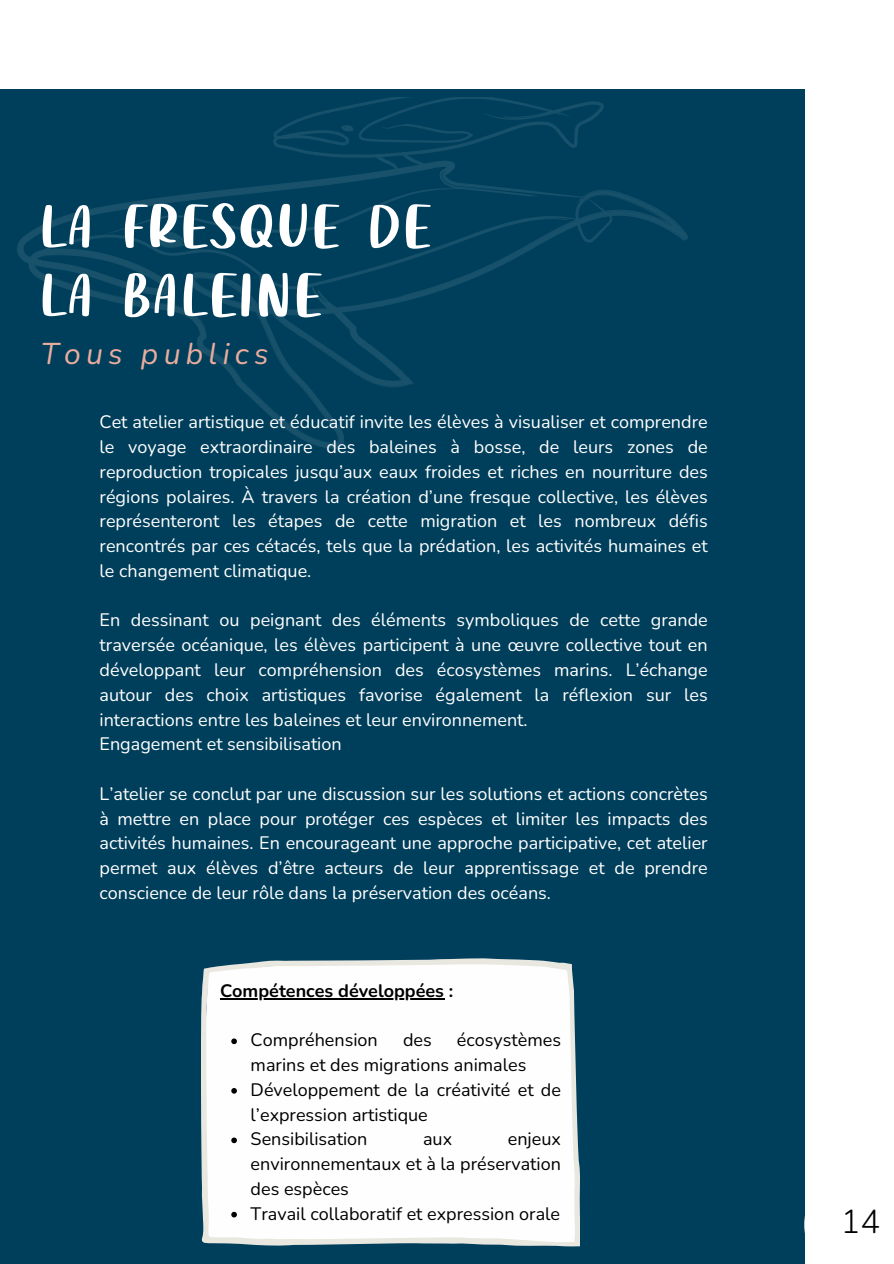
<style>
.page{position:relative;width:894px;height:1264px;background:#fff}
.page>*{position:absolute;margin:0;border:0;box-sizing:border-box;transform-origin:0 0}
.t1{font:60px/68.7px "Twist Jelly Demo";letter-spacing:.055em;color:#fff}
.t2{font:300 33px "Nunito";color:#000}
.t3{font:italic 30px "Nunito";letter-spacing:.175em;color:#eaad9e}
.t4{font:18px/24.8px "Nunito";color:#fff;text-align:justify}
.t5{font:18px/24.8px "Nunito";color:#000}
.t6{font:700 18px "Nunito";color:#000}
</style>
<div class="page">
<div style="left:0;top:0;width:893px;height:1263px;background:linear-gradient(to right,#fff,#fdfefe)"></div>
<div style="left:0;top:89px;width:804px;height:1174px;background:#003f5b"></div>
<img style="left:18px;top:97px;width:669px;height:351px">
<svg style="left:804px;top:1202px;width:89px;height:45px"></svg>
<svg style="left:201px;top:958px;width:378px;height:288px;background:#f3f5f6"></svg>
<hr style="left:220px;top:997px;width:224px;height:2px;background:#000">
<svg style="left:231px;top:1038px;width:6px;height:6px"></svg>
<svg style="left:231px;top:1087px;width:6px;height:6px"></svg>
<svg style="left:231px;top:1137px;width:6px;height:6px"></svg>
<svg style="left:231px;top:1211px;width:6px;height:6px"></svg>
<p class="t1" style="left:41px;top:191px;width:390px">LA FRESQUE DE<br>LA BALEINE</p>
<p class="t3" style="left:41px;top:334px;width:229px">Tous publics</p>
<p class="t4" style="left:99px;top:410px;width:609px">Cet atelier artistique et éducatif invite les élèves à visualiser et comprendre le voyage extraordinaire des baleines à bosse, de leurs zones de reproduction tropicales jusqu’aux eaux froides et riches en nourriture des régions polaires. À travers la création d’une fresque collective, les élèves représenteront les étapes de cette migration et les nombreux défis rencontrés par ces cétacés, tels que la prédation, les activités humaines et le changement climatique.</p>
<h1 class="t4" style="left:99px;top:608px;width:609px">En dessinant ou peignant des éléments symboliques de cette grande traversée océanique, les élèves participent à une œuvre collective tout en développant leur compréhension des écosystèmes marins. L’échange autour des choix artistiques favorise également la réflexion sur les interactions entre les baleines et leur environnement.</h1>
<h2 class="t4" style="left:99px;top:732px;width:243px">Engagement et sensibilisation</h2>
<p class="t4" style="left:99px;top:781px;width:609px">L’atelier se conclut par une discussion sur les solutions et actions concrètes à mettre en place pour protéger ces espèces et limiter les impacts des activités humaines. En encourageant une approche participative, cet atelier permet aux élèves d’être acteurs de leur apprentissage et de prendre conscience de leur rôle dans la préservation des océans.</p>
<h3 class="t6" style="left:220px;top:978px;width:235px">Compétences développées :</h3>
<p class="t5" style="left:250px;top:1028px;width:129px">Compréhension</p>
<p class="t5" style="left:403px;top:1028px;width:30px">des</p>
<p class="t5" style="left:250px;top:1028px;width:312px;text-indent:206px">écosystèmes marins et des migrations animales</p>
<p class="t5" style="left:250px;top:1077px;width:312px">Développement de la créativité et de l’expression artistique</p>
<p class="t5" style="left:250px;top:1127px;width:118px">Sensibilisation</p>
<p class="t5" style="left:423px;top:1127px;width:31px">aux</p>
<p class="t5" style="left:250px;top:1127px;width:312px;text-align:justify;text-indent:257px">enjeux environnementaux et à la préservation des espèces</p>
<p class="t5" style="left:250px;top:1201px;width:311px">Travail collaboratif et expression orale</p>
<p class="t2" style="left:840px;top:1199px;width:41px">14</p>
</div>
